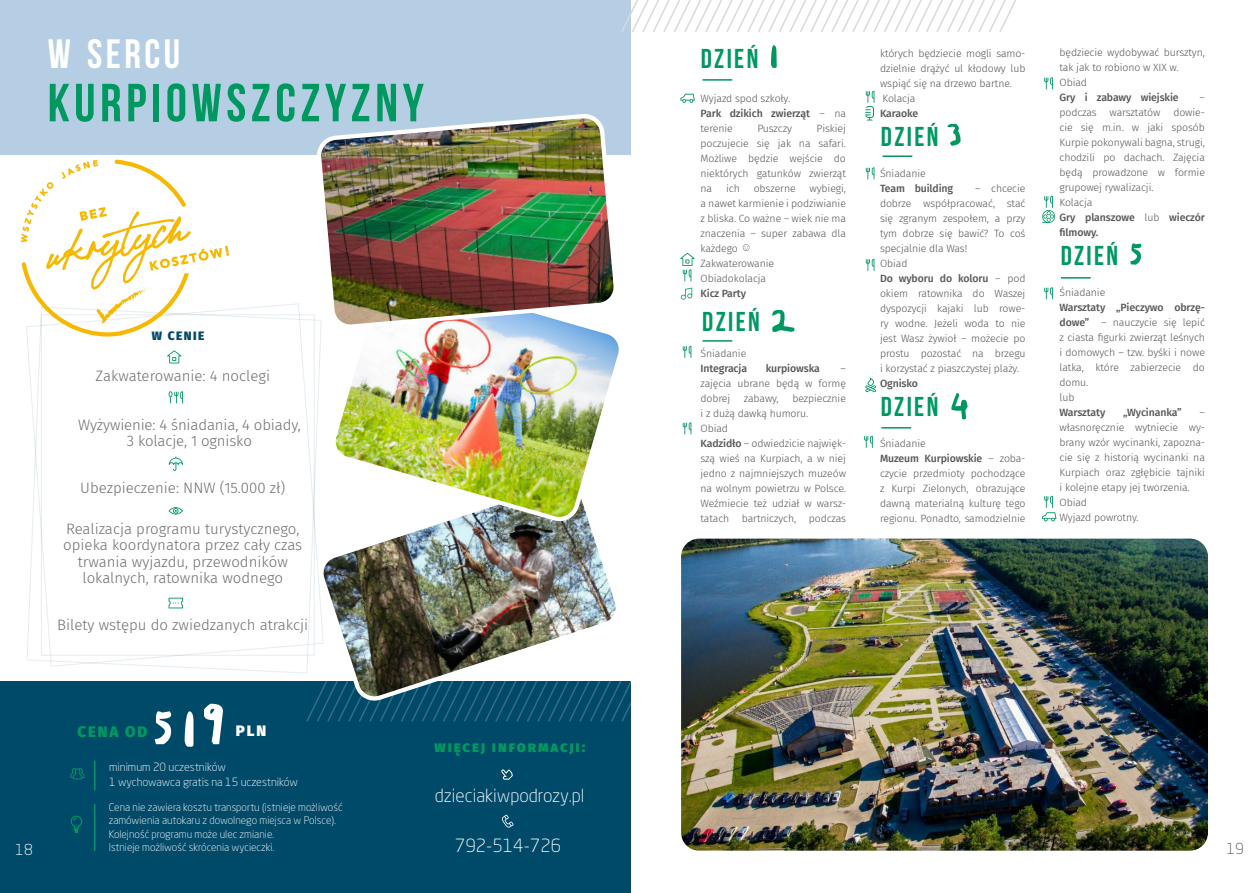
<style>
.page{position:relative;width:1259px;height:893px;background:#fff}
.page>*{position:absolute;margin:0;border:0;box-sizing:border-box;transform-origin:0 0}
.t1{font:126px "Christmas Gift";color:#fff}
.t2{font:81px "Christmas Gift";color:#009861}
.t3{font:53.55px "Bebas Neue";letter-spacing:.085em;color:#009861}
.t4{font:40.95px "Bebas Neue";letter-spacing:.085em;color:#fff}
.t5{font:27.3px "Bebas Neue";letter-spacing:.085em;color:#009861}
.t6{font:300 18px "Neo Sans Pro";color:#fff}
.t7{font:300 15px/16.5px "Fira Sans";color:#6e6e6e;text-align:center}
.t8{font:900 15px "Fira Sans";letter-spacing:.12em;color:#009861}
.t9{font:900 15px "Fira Sans";color:#fff}
.t10{font:300 15px "Neo Sans Pro";color:#fff}
.t11{font:300 15px "Neo Sans Pro";color:#565655}
.t12{font:900 12px "Fira Sans";letter-spacing:.12em;color:#004a69}
.t13{font:300 11.25px/15px "Neo Sans Pro";color:#fff}
.t14{font:300 10.5px/15px "Fira Sans";letter-spacing:-.01em;color:#565655}
.t15{font:300 10.5px/13.5px "Neo Sans Pro";color:#fff}
.t16{font:500 10.5px "Fira Sans";letter-spacing:-.01em;color:#565655}
.s1{font-weight:500}
</style>
<div class="page">
<div style="left:0;top:681px;width:630px;height:212px;background:#004a69"></div>
<div style="left:0;top:0;width:630px;height:154px;background:#b6cee4"></div>
<svg style="left:306px;top:681px;width:325px;height:42px"></svg>
<hr style="left:94px;top:804px;width:2px;height:47px;background:#009861">
<hr style="left:94px;top:761px;width:2px;height:29px;background:#009861">
<img style="left:319px;top:526px;width:301px;height:175px">
<img style="left:335px;top:327px;width:284px;height:199px">
<img style="left:318px;top:115px;width:298px;height:212px">
<svg style="left:27px;top:303px;width:297px;height:364px"></svg>
<svg style="left:71px;top:816px;width:11px;height:17px"></svg>
<svg style="left:70px;top:768px;width:15px;height:11px"></svg>
<svg style="left:501px;top:769px;width:12px;height:11px"></svg>
<svg style="left:502px;top:815px;width:11px;height:13px"></svg>
<svg style="left:21px;top:160px;width:208px;height:177px"></svg>
<svg style="left:621px;top:0;width:395px;height:34px"></svg>
<img style="left:681px;top:539px;width:527px;height:312px">
<svg style="left:680px;top:253px;width:14px;height:28px"></svg>
<svg style="left:866px;top:167px;width:8px;height:12px"></svg>
<svg style="left:866px;top:259px;width:8px;height:12px"></svg>
<svg style="left:864px;top:436px;width:9px;height:12px"></svg>
<svg style="left:1044px;top:77px;width:9px;height:12px"></svg>
<svg style="left:1044px;top:287px;width:9px;height:12px"></svg>
<svg style="left:683px;top:346px;width:8px;height:12px"></svg>
<svg style="left:683px;top:422px;width:8px;height:12px"></svg>
<svg style="left:680px;top:94px;width:15px;height:9px"></svg>
<svg style="left:1042px;top:496px;width:14px;height:25px"></svg>
<hr style="left:702px;top:79px;width:30px;height:2px;background:#009861">
<hr style="left:702px;top:340px;width:30px;height:2px;background:#009861">
<svg style="left:865px;top:91px;width:9px;height:29px"></svg>
<svg style="left:681px;top:288px;width:11px;height:12px"></svg>
<hr style="left:882px;top:155px;width:30px;height:2px;background:#009861">
<hr style="left:881px;top:427px;width:30px;height:2px;background:#009861">
<hr style="left:1061px;top:277px;width:29px;height:2px;background:#009861">
<svg style="left:743px;top:244px;width:6px;height:7px"></svg>
<svg style="left:865px;top:378px;width:11px;height:14px"></svg>
<svg style="left:1042px;top:196px;width:13px;height:27px"></svg>
<h3 class="t4" style="left:48px;top:32px;width:134px">W SERCU</h3>
<h3 class="t3" style="left:48px;top:73px;width:378px">KURPIOWSZCZYZNY</h3>
<p class="t12" style="left:152px;top:325px;width:54px">W CENIE</p>
<h3 class="t7" style="left:96px;top:368px;width:176px">Zakwaterowanie: 4 noclegi</h3>
<h3 class="t7" style="left:78px;top:416px;width:224px">Wyżywienie: 4 śniadania, 4 obiady,<br>3 kolacje, 1 ognisko</h3>
<h3 class="t7" style="left:80px;top:479px;width:207px">Ubezpieczenie: NNW (15.000 zł)</h3>
<h3 class="t7" style="left:63px;top:520px;width:240px">Realizacja programu turystycznego, opieka koordynatora przez cały czas trwania wyjazdu, przewodników lokalnych, ratownika wodnego</h3>
<h3 class="t7" style="left:57px;top:617px;width:253px">Bilety wstępu do zwiedzanych atrakcji</h3>
<h3 class="t10" style="left:15px;top:840px;width:19px">18</h3>
<h1 class="t1" style="left:144px;top:661px;width:92px">519</h1>
<h3 class="t9" style="left:236px;top:717px;width:32px">PLN</h3>
<p class="t13" style="left:109px;top:759px;width:190px">minimum 20 uczestników<br>1 wychowawca gratis na 15 uczestników</p>
<p class="t15" style="left:109px;top:800px;width:235px">Cena nie zawiera kosztu transportu (istnieje możliwość zamówienia autokaru z dowolnego miejsca w Polsce).<br>Kolejność programu może ulec zmianie.<br>Istnieje możliwość skrócenia wycieczki.</p>
<h3 class="t8" style="left:78px;top:719px;width:71px">CENA OD</h3>
<h3 class="t8" style="left:434px;top:734px;width:152px">więcej informacji:</h3>
<h3 class="t6" style="left:435px;top:785px;width:151px">dzieciakiwpodrozy.pl</h3>
<h3 class="t6" style="left:455px;top:835px;width:108px">792-514-726</h3>
<h3 class="t5" style="left:701px;top:44px;width:59px">DZIEŃ</h3>
<p class="t14" style="left:700px;top:90px;width:147px">Wyjazd spod szkoły.<br><span class="s1">Park dzikich zwierząt</span> – na terenie</p>
<p class="t14" style="left:700px;top:120px;width:147px;text-align:justify;text-indent:116px">Piskiej poczujecie się jak na safari.<br>Możliwe będzie wejście do niektórych gatunków zwierząt na</p>
<p class="t14" style="left:757px;top:120px;width:36px">Puszczy</p>
<p class="t14" style="left:700px;top:180px;width:147px;text-indent:109px">wybiegi, a nawet karmienie i podziwianie z bliska. Co ważne – wiek nie ma znaczenia – super zabawa dla każdego<br>Zakwaterowanie<br>Obiadokolacja</p>
<p class="t16" style="left:700px;top:284px;width:47px">Kicz Party</p>
<p class="t14" style="left:726px;top:180px;width:15px">ich</p>
<p class="t14" style="left:754px;top:180px;width:43px">obszerne</p>
<h3 class="t5" style="left:702px;top:306px;width:59px">DZIEŃ</h3>
<h2 class="t2" style="left:766px;top:277px;width:34px">2</h2>
<p class="t14" style="left:700px;top:345px;width:47px">Śniadanie</p>
<p class="t16" style="left:700px;top:359px;width:48px">Integracja</p>
<p class="t16" style="left:765px;top:359px;width:56px">kurpiowska</p>
<p class="t14" style="left:700px;top:360px;width:147px;text-align:justify;text-indent:140px">– zajęcia ubrane będą w formę dobrej</p>
<p class="t14" style="left:700px;top:390px;width:147px;text-indent:92px">bezpiecznie i z dużą dawką humoru.<br>Obiad<br><span class="s1">Kadzidło</span> – odwiedzicie najwięk&shy;szą wieś na Kurpiach, a w niej jedno z najmniejszych muzeów na wolnym powietrzu w Polsce.<br>Weźmiecie też udział w warsz&shy;tatach bartniczych, podczas</p>
<p class="t14" style="left:744px;top:390px;width:36px">zabawy,</p>
<p class="t14" style="left:880px;top:45px;width:147px">których będziecie mogli samo&shy;dzielnie drążyć ul kłodowy lub wspiąć się na drzewo bartne.<br>Kolacja</p>
<p class="t16" style="left:880px;top:105px;width:40px">Karaoke</p>
<h3 class="t5" style="left:881px;top:121px;width:59px">DZIEŃ</h3>
<h2 class="t2" style="left:943px;top:93px;width:25px">3</h2>
<p class="t14" style="left:880px;top:165px;width:47px">Śniadanie</p>
<p class="t16" style="left:880px;top:180px;width:75px">Team building</p>
<p class="t14" style="left:880px;top:180px;width:147px;text-indent:95px">– chcecie dobrze współpracować, stać się zgranym zespołem, a przy tym dobrze się bawić? To coś specjalnie dla Was!<br>Obiad<br><span class="s1">Do wyboru do koloru</span> – pod okiem ratownika do Waszej dyspozycji kajaki lub rowe&shy;ry wodne. Jeżeli woda to nie jest Wasz żywioł – możecie po prostu pozostać na brzegu i korzystać z piaszczystej plaży.</p>
<p class="t16" style="left:880px;top:375px;width:39px">Ognisko</p>
<h3 class="t5" style="left:881px;top:392px;width:59px">DZIEŃ</h3>
<p class="t14" style="left:880px;top:435px;width:147px">Śniadanie<br><span class="s1">Muzeum Kurpiowskie</span> – zoba&shy;czycie przedmioty pochodzące z Kurpi Zielonych, obrazujące dawną materialną kulturę tego regionu. Ponadto, samodzielnie</p>
<p class="t14" style="left:1059px;top:45px;width:147px">będziecie wydobywać bursztyn, tak jak to robiono w XIX w.<br>Obiad</p>
<p class="t16" style="left:1059px;top:89px;width:121px">Gry i zabawy wiejskie</p>
<p class="t14" style="left:1059px;top:90px;width:147px;text-indent:140px">– podczas warsztatów dowie&shy;cie się m.in. w jaki sposób<br>Kurpie pokonywali bagna, strugi, chodzili po dachach. Zajęcia będą prowadzone w formie grupowej rywalizacji.<br>Kolacja<br><span class="s1">Gry planszowe</span> lub <span class="s1">wieczór filmowy.</span></p>
<h3 class="t5" style="left:1060px;top:241px;width:59px">DZIEŃ</h3>
<p class="t14" style="left:1059px;top:285px;width:47px">Śniadanie</p>
<p class="t14" style="left:1059px;top:300px;width:147px"><span class="s1">Warsztaty „Pieczywo obrzę&shy;dowe”</span> – nauczycie się lepić z ciasta figurki zwierząt leśnych i domowych – tzw. byśki i nowe latka, które zabierzecie do domu.<br>lub</p>
<p class="t16" style="left:1059px;top:404px;width:47px">Warsztaty</p>
<p class="t16" style="left:1123px;top:404px;width:60px">„Wycinanka”</p>
<p class="t14" style="left:1059px;top:405px;width:147px;text-indent:140px">– własnoręcznie wytniecie wy&shy;brany wzór wycinanki, zapozna&shy;cie się z historią wycinanki na<br>Kurpiach oraz zgłębicie tajniki i kolejne etapy jej tworzenia.<br>Obiad<br>Wyjazd powrotny.</p>
<h3 class="t11" style="left:1226px;top:839px;width:19px">19</h3>
</div>
